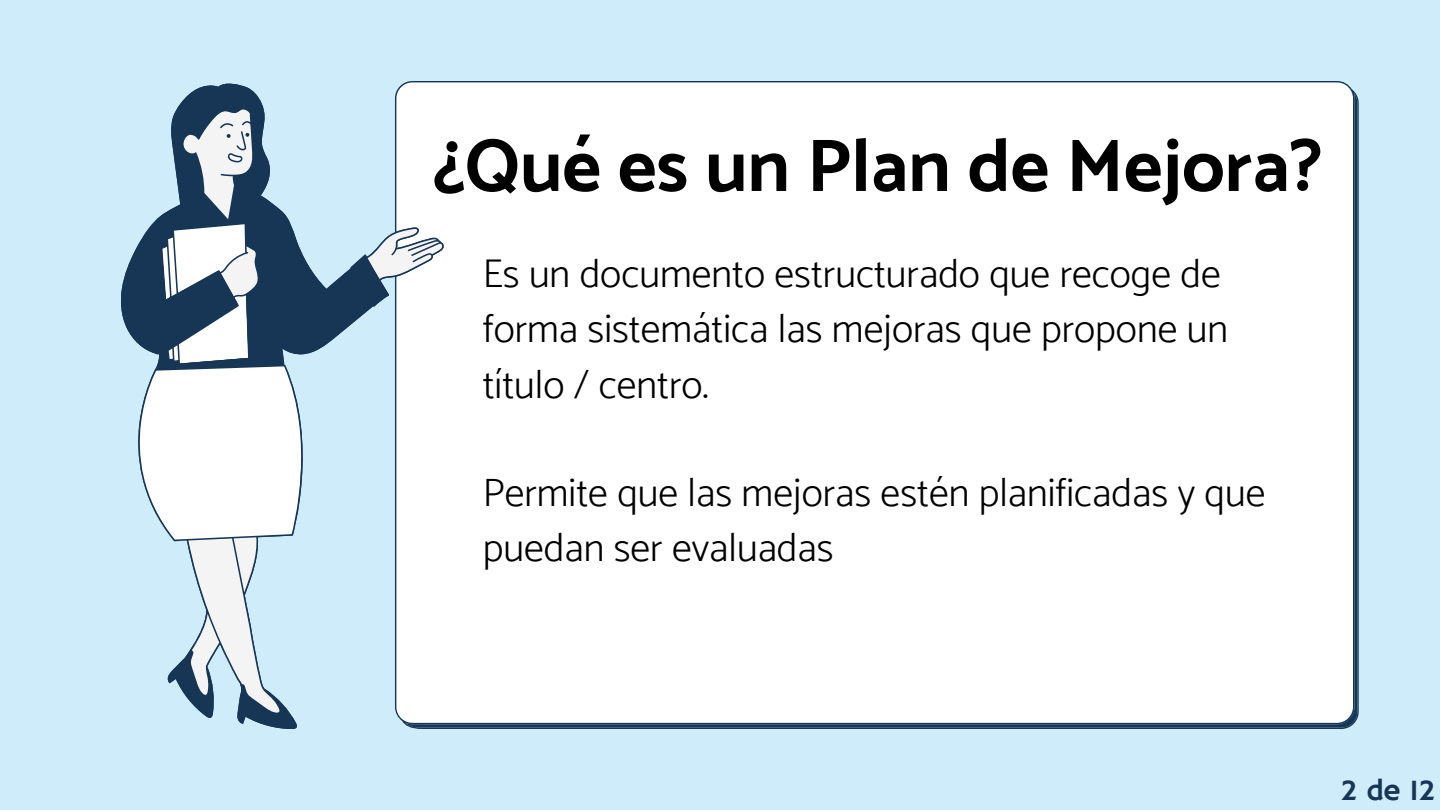
<style>
.page{position:relative;width:1440px;height:810px;background:#cfecfa}
.page>*{position:absolute;margin:0;border:0;box-sizing:border-box;transform-origin:0 0}
.t1{font:700 75px "Catamaran";color:#000}
.t2{font:300 40px/55.5px "Catamaran";color:#000}
.t3{font:30px "Hammersmith One";color:#173554}
</style>
<div class="page">
<div style="left:444px;top:81px;width:915px;height:648px;background:#fff"></div>
<svg style="left:395px;top:81px;width:49px;height:648px;background:#dde4e9"></svg>
<svg style="left:121px;top:225px;width:30px;height:127px;fill:#173554"></svg>
<svg style="left:290px;top:108px;width:153px;height:607px"></svg>
<svg style="left:138px;top:365px;width:181px;height:364px"></svg>
<svg style="left:351px;top:227px;width:93px;height:80px"></svg>
<svg style="left:151px;top:83px;width:139px;height:282px"></svg>
<p class="t1" style="left:432px;top:121px;width:892px">¿Qué es un Plan de Mejora?</p>
<p class="t2" style="left:483px;top:245px;width:747px">Es un documento estructurado que recoge de forma sistemática las mejoras que propone un título / centro.</p>
<p class="t2" style="left:483px;top:464px;width:784px">Permite que las mejoras estén planificadas y que puedan ser evaluadas</p>
<p class="t3" style="left:1340px;top:773px;width:97px">2 de 12</p>
</div>
